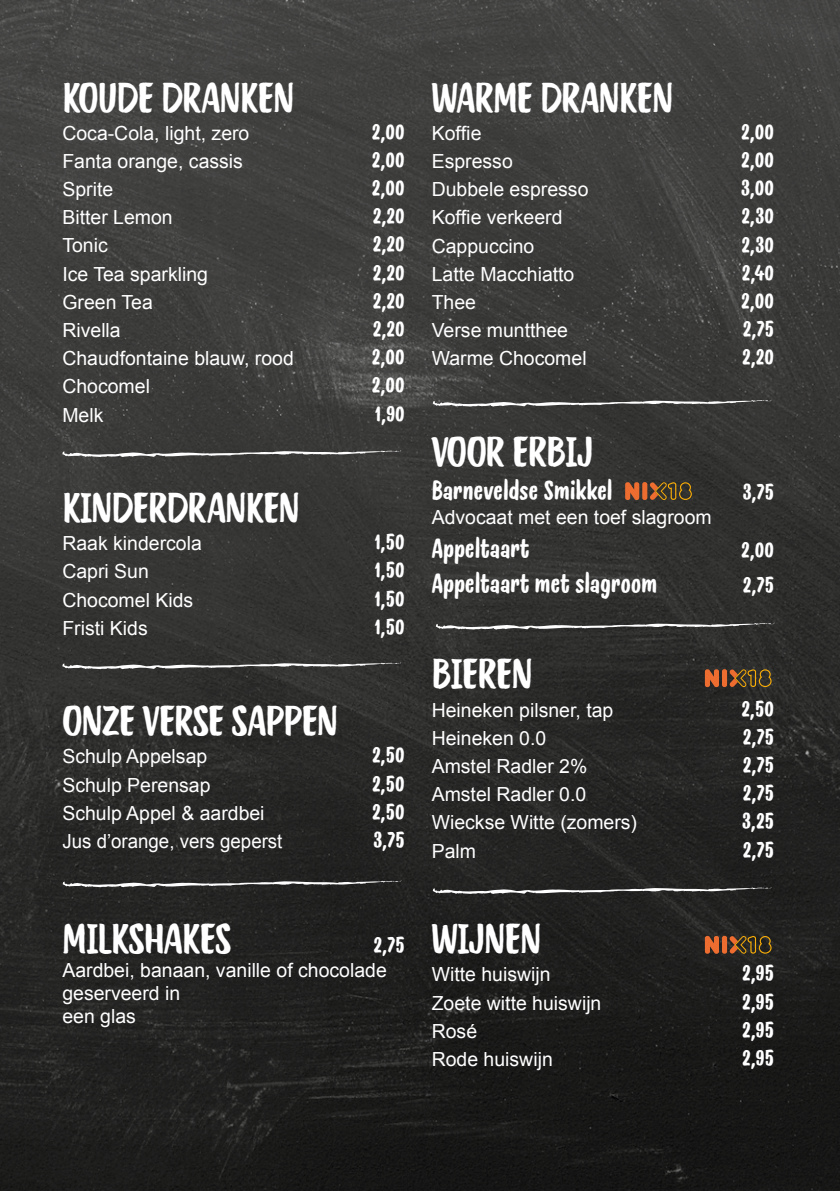
<style>
.page{position:relative;width:840px;height:1191px;background:#fff}
.page>*{position:absolute;margin:0;border:0;box-sizing:border-box;transform-origin:0 0}
.t1{font:40.8px "Quotes Caps";color:#fff}
.t2{font:28.8px "Handelson Four";color:#fff}
.t3{font:23.4px "Handelson Four";color:#fff}
.t4{font:19.4px/23.4px "Arial";color:#fff}
.t5{font:19.4px "Arial";color:#fff;scale:.96 1}
</style>
<div class="page">
<img style="left:0;top:0;width:839px;height:1191px">
<svg style="left:62px;top:662px;width:339px;height:8px"></svg>
<svg style="left:62px;top:450px;width:339px;height:8px"></svg>
<svg style="left:62px;top:880px;width:339px;height:8px"></svg>
<svg style="left:432px;top:886px;width:339px;height:8px"></svg>
<svg style="left:435px;top:622px;width:339px;height:8px"></svg>
<svg style="left:432px;top:399px;width:339px;height:8px"></svg>
<div style="left:721px;top:935px;width:5px;height:18px;background:#ed6d30;border-radius:2px"></div>
<svg style="left:704px;top:936px;width:14px;height:17px"></svg>
<svg style="left:728px;top:936px;width:43px;height:17px"></svg>
<div style="left:721px;top:669px;width:5px;height:18px;background:#ed6d30;border-radius:2px"></div>
<svg style="left:704px;top:669px;width:14px;height:18px"></svg>
<svg style="left:728px;top:669px;width:43px;height:18px"></svg>
<div style="left:642px;top:482px;width:5px;height:18px;background:#ed6d30;border-radius:2px"></div>
<svg style="left:624px;top:482px;width:15px;height:18px"></svg>
<svg style="left:649px;top:482px;width:42px;height:18px"></svg>
<h1 class="t1" style="left:62px;top:72px;width:233px">KOUDE DRANKEN</h1>
<p class="t4" style="left:62px;top:121px;width:188px">Coca-Cola, light, zero</p>
<p class="t3" style="left:372px;top:118px;width:34px">2,00</p>
<p class="t4" style="left:62px;top:150px;width:182px">Fanta orange, cassis</p>
<p class="t3" style="left:372px;top:146px;width:34px">2,00</p>
<p class="t4" style="left:62px;top:178px;width:52px">Sprite</p>
<p class="t3" style="left:372px;top:174px;width:34px">2,00</p>
<p class="t4" style="left:62px;top:206px;width:112px">Bitter Lemon</p>
<p class="t3" style="left:373px;top:202px;width:33px">2,20</p>
<p class="t4" style="left:62px;top:234px;width:47px">Tonic</p>
<p class="t3" style="left:373px;top:231px;width:33px">2,20</p>
<p class="t4" style="left:62px;top:262px;width:147px">Ice Tea sparkling</p>
<p class="t3" style="left:373px;top:259px;width:33px">2,20</p>
<p class="t4" style="left:62px;top:290px;width:92px">Green Tea</p>
<p class="t3" style="left:373px;top:287px;width:33px">2,20</p>
<p class="t4" style="left:62px;top:319px;width:60px">Rivella</p>
<p class="t3" style="left:373px;top:315px;width:33px">2,20</p>
<p class="t4" style="left:62px;top:347px;width:233px">Chaudfontaine blauw, rood</p>
<p class="t3" style="left:372px;top:343px;width:34px">2,00</p>
<p class="t4" style="left:62px;top:375px;width:89px">Chocomel</p>
<p class="t3" style="left:372px;top:371px;width:34px">2,00</p>
<p class="t4" style="left:62px;top:403px;width:43px">Melk</p>
<p class="t3" style="left:375px;top:400px;width:31px">1,90</p>
<h1 class="t1" style="left:62px;top:482px;width:238px">KINDERDRANKEN</h1>
<p class="t4" style="left:62px;top:532px;width:141px">Raak kindercola</p>
<p class="t3" style="left:374px;top:528px;width:31px">1,50</p>
<p class="t4" style="left:62px;top:560px;width:88px">Capri Sun</p>
<p class="t3" style="left:374px;top:556px;width:31px">1,50</p>
<p class="t4" style="left:62px;top:588px;width:132px">Chocomel Kids</p>
<p class="t3" style="left:374px;top:585px;width:31px">1,50</p>
<p class="t4" style="left:62px;top:616px;width:87px">Fristi Kids</p>
<p class="t3" style="left:374px;top:613px;width:31px">1,50</p>
<h1 class="t1" style="left:62px;top:695px;width:277px">ONZE VERSE SAPPEN</h1>
<p class="t4" style="left:62px;top:745px;width:146px">Schulp Appelsap</p>
<p class="t3" style="left:372px;top:741px;width:34px">2,50</p>
<p class="t4" style="left:62px;top:773px;width:149px">Schulp Perensap</p>
<p class="t3" style="left:372px;top:770px;width:34px">2,50</p>
<p class="t4" style="left:62px;top:801px;width:203px">Schulp Appel &amp; aardbei</p>
<p class="t3" style="left:372px;top:798px;width:34px">2,50</p>
<p class="t5" style="left:62px;top:828px;width:230px">Jus d’orange, vers geperst</p>
<p class="t3" style="left:373px;top:826px;width:33px">3,75</p>
<h1 class="t1" style="left:62px;top:913px;width:170px">MILKSHAKES</h1>
<p class="t3" style="left:374px;top:931px;width:32px">2,75</p>
<p class="t4" style="left:62px;top:958px;width:326px">Aardbei, banaan, vanille of chocolade geserveerd in<br>een glas</p>
<h1 class="t1" style="left:431px;top:72px;width:243px">WARME DRANKEN</h1>
<p class="t4" style="left:431px;top:121px;width:51px">Koffie</p>
<p class="t3" style="left:741px;top:118px;width:34px">2,00</p>
<p class="t4" style="left:431px;top:150px;width:82px">Espresso</p>
<p class="t3" style="left:741px;top:146px;width:34px">2,00</p>
<p class="t4" style="left:431px;top:178px;width:158px">Dubbele espresso</p>
<p class="t3" style="left:740px;top:174px;width:35px">3,00</p>
<p class="t4" style="left:431px;top:206px;width:132px">Koffie verkeerd</p>
<p class="t3" style="left:741px;top:202px;width:34px">2,30</p>
<p class="t4" style="left:431px;top:234px;width:104px">Cappuccino</p>
<p class="t3" style="left:741px;top:231px;width:34px">2,30</p>
<p class="t4" style="left:431px;top:262px;width:144px">Latte Macchiatto</p>
<p class="t3" style="left:741px;top:259px;width:33px">2,40</p>
<p class="t4" style="left:431px;top:290px;width:46px">Thee</p>
<p class="t3" style="left:741px;top:287px;width:34px">2,00</p>
<p class="t4" style="left:431px;top:319px;width:138px">Verse muntthee</p>
<p class="t3" style="left:742px;top:315px;width:32px">2,75</p>
<p class="t4" style="left:431px;top:347px;width:156px">Warme Chocomel</p>
<p class="t3" style="left:742px;top:343px;width:33px">2,20</p>
<h1 class="t1" style="left:431px;top:426px;width:162px">VOOR ERBIJ</h1>
<h2 class="t2" style="left:431px;top:473px;width:182px">Barneveldse Smikkel</h2>
<p class="t3" style="left:742px;top:478px;width:33px">3,75</p>
<p class="t4" style="left:431px;top:505px;width:281px">Advocaat met een toef slagroom</p>
<h2 class="t2" style="left:431px;top:531px;width:99px">Appeltaart</h2>
<p class="t3" style="left:741px;top:536px;width:34px">2,00</p>
<h2 class="t2" style="left:431px;top:566px;width:227px">Appeltaart met slagroom</h2>
<p class="t3" style="left:742px;top:571px;width:32px">2,75</p>
<h1 class="t1" style="left:431px;top:649px;width:102px">BIEREN</h1>
<p class="t4" style="left:431px;top:698px;width:183px">Heineken pilsner, tap</p>
<p class="t3" style="left:741px;top:695px;width:34px">2,50</p>
<p class="t4" style="left:431px;top:726px;width:116px">Heineken 0.0</p>
<p class="t3" style="left:742px;top:723px;width:32px">2,75</p>
<p class="t4" style="left:431px;top:754px;width:157px">Amstel Radler 2%</p>
<p class="t3" style="left:742px;top:751px;width:32px">2,75</p>
<p class="t4" style="left:431px;top:783px;width:156px">Amstel Radler 0.0</p>
<p class="t3" style="left:742px;top:779px;width:32px">2,75</p>
<p class="t4" style="left:431px;top:811px;width:207px">Wieckse Witte (zomers)</p>
<p class="t3" style="left:741px;top:807px;width:33px">3,25</p>
<p class="t4" style="left:431px;top:839px;width:46px">Palm</p>
<p class="t3" style="left:742px;top:835px;width:32px">2,75</p>
<h1 class="t1" style="left:431px;top:913px;width:111px">WIJNEN</h1>
<p class="t4" style="left:431px;top:963px;width:120px">Witte huiswijn</p>
<p class="t3" style="left:742px;top:959px;width:33px">2,95</p>
<p class="t4" style="left:431px;top:991px;width:171px">Zoete witte huiswijn</p>
<p class="t3" style="left:742px;top:987px;width:33px">2,95</p>
<p class="t4" style="left:431px;top:1019px;width:47px">Rosé</p>
<p class="t3" style="left:742px;top:1016px;width:33px">2,95</p>
<p class="t4" style="left:431px;top:1047px;width:122px">Rode huiswijn</p>
<p class="t3" style="left:742px;top:1044px;width:33px">2,95</p>
</div>
